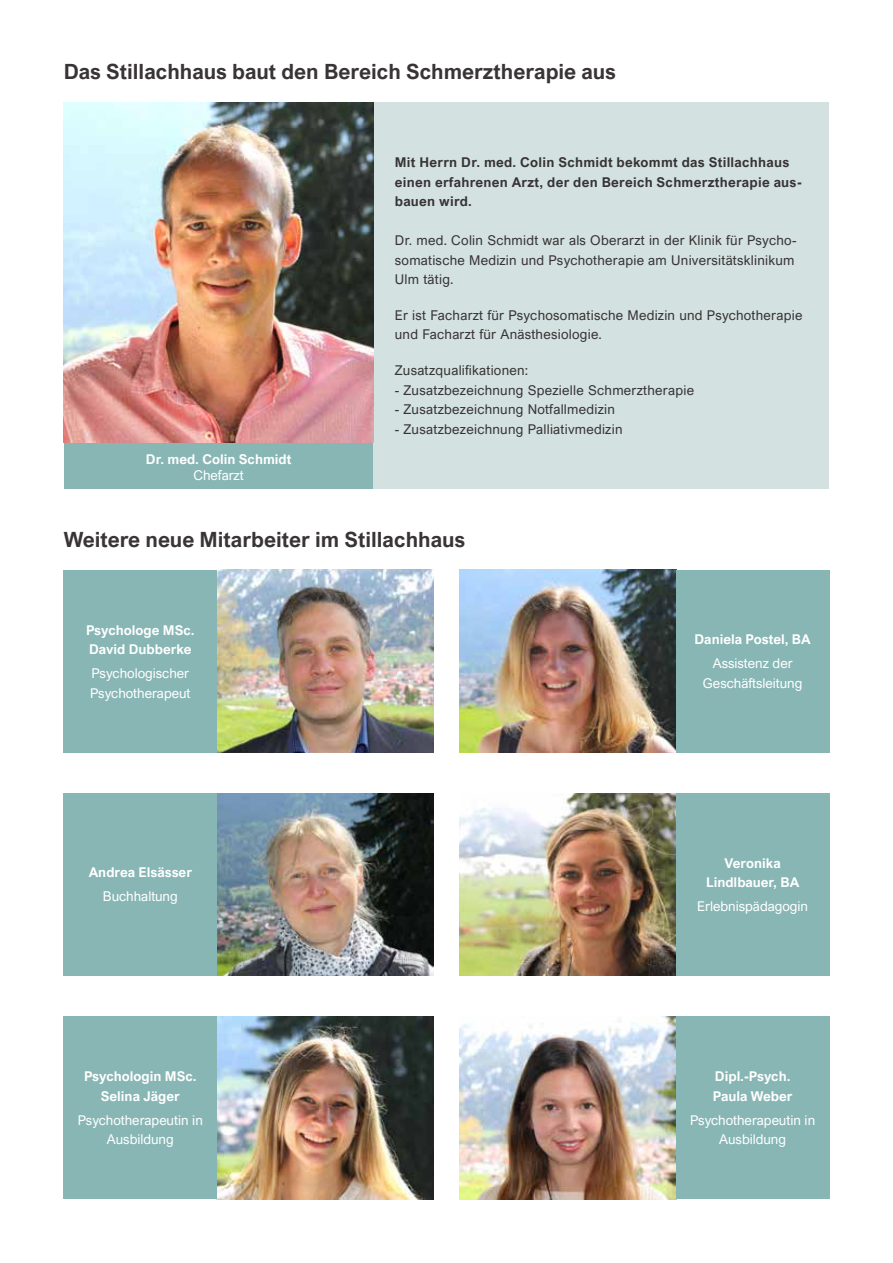
<style>
.page{position:relative;width:893px;height:1263px;background:#fff}
.page>*{position:absolute;margin:0;border:0;box-sizing:border-box;transform-origin:0 0}
.t1{font:700 21px "Arial Nova";color:#393435}
.t2{font:13.5px/19.5px "Arial Nova";letter-spacing:.02em;color:#383334}
.t3{font:13.5px/19.5px "Arial Nova";color:#fff;text-align:center}
.t4{font:700 13.5px/19.5px "Arial Nova";color:#fff;text-align:center}
.t5{font:700 13.5px/19.5px "Arial Nova";letter-spacing:.02em;color:#383334}
</style>
<div class="page">
<div style="left:64px;top:442px;width:310px;height:47px;background:#87b6b4"></div>
<img style="left:217px;top:1016px;width:217px;height:183px">
<div style="left:64px;top:1016px;width:153px;height:183px;background:#87b6b4"></div>
<img style="left:459px;top:793px;width:217px;height:183px">
<div style="left:676px;top:793px;width:153px;height:183px;background:#87b6b4"></div>
<img style="left:217px;top:570px;width:217px;height:183px">
<div style="left:64px;top:570px;width:153px;height:183px;background:#87b6b4"></div>
<img style="left:459px;top:1016px;width:217px;height:183px">
<div style="left:676px;top:1016px;width:153px;height:183px;background:#87b6b4"></div>
<div style="left:374px;top:102px;width:455px;height:387px;background:#d3e2e1"></div>
<img style="left:459px;top:570px;width:217px;height:183px">
<div style="left:676px;top:570px;width:153px;height:183px;background:#87b6b4"></div>
<img style="left:217px;top:793px;width:217px;height:183px">
<div style="left:64px;top:793px;width:153px;height:183px;background:#87b6b4"></div>
<img style="left:64px;top:102px;width:310px;height:340px">
<h1 class="t1" style="left:64px;top:59px;width:554px">Das Stillachhaus baut den Bereich Schmerztherapie aus</h1>
<p class="t4" style="left:146px;top:449px;width:147px">Dr. med. Colin Schmidt</p>
<p class="t3" style="left:194px;top:465px;width:52px">Chefarzt</p>
<p class="t5" style="left:395px;top:153px;width:409px">Mit Herrn Dr. med. Colin Schmidt bekommt das Stillachhaus einen erfahrenen Arzt, der den Bereich Schmerztherapie aus&shy;bauen wird.</p>
<p class="t2" style="left:395px;top:231px;width:403px">Dr. med. Colin Schmidt war als Oberarzt in der Klinik für Psycho&shy;somatische Medizin und Psychotherapie am Universitätsklinikum<br>Ulm tätig.</p>
<p class="t2" style="left:395px;top:305px;width:409px">Er ist Facharzt für Psychosomatische Medizin und Psychotherapie und Facharzt für Anästhesiologie.</p>
<p class="t2" style="left:395px;top:361px;width:135px">Zusatzqualifikationen:</p>
<p class="t2" style="left:395px;top:380px;width:301px">- Zusatzbezeichnung Spezielle Schmerztherapie</p>
<p class="t2" style="left:395px;top:400px;width:222px">- Zusatzbezeichnung Notfallmedizin</p>
<p class="t2" style="left:395px;top:419px;width:229px">- Zusatzbezeichnung Palliativmedizin</p>
<h1 class="t1" style="left:64px;top:527px;width:403px">Weitere neue Mitarbeiter im Stillachhaus</h1>
<p class="t4" style="left:86px;top:620px;width:110px;text-align:left">Psychologe MSc.<br>David Dubberke</p>
<p class="t3" style="left:90px;top:664px;width:102px;text-align:left">Psychologischer<br>Psychotherapeut</p>
<p class="t4" style="left:89px;top:863px;width:105px">Andrea Elsässer</p>
<p class="t3" style="left:103px;top:887px;width:76px">Buchhaltung</p>
<p class="t4" style="left:84px;top:1066px;width:114px">Psychologin MSc.<br>Selina Jäger</p>
<p class="t3" style="left:78px;top:1110px;width:127px">Psychotherapeutin in<br>Ausbildung</p>
<p class="t4" style="left:695px;top:630px;width:118px">Daniela Postel, BA</p>
<p class="t3" style="left:703px;top:654px;width:101px">Assistenz der<br>Geschäftsleitung</p>
<p class="t4" style="left:706px;top:853px;width:95px">Veronika<br>Lindlbauer, BA</p>
<p class="t3" style="left:697px;top:897px;width:112px">Erlebnispädagogin</p>
<p class="t4" style="left:713px;top:1066px;width:81px;text-align:left">Dipl.-Psych.<br>Paula Weber</p>
<p class="t3" style="left:690px;top:1110px;width:127px">Psychotherapeutin in<br>Ausbildung</p>
</div>
